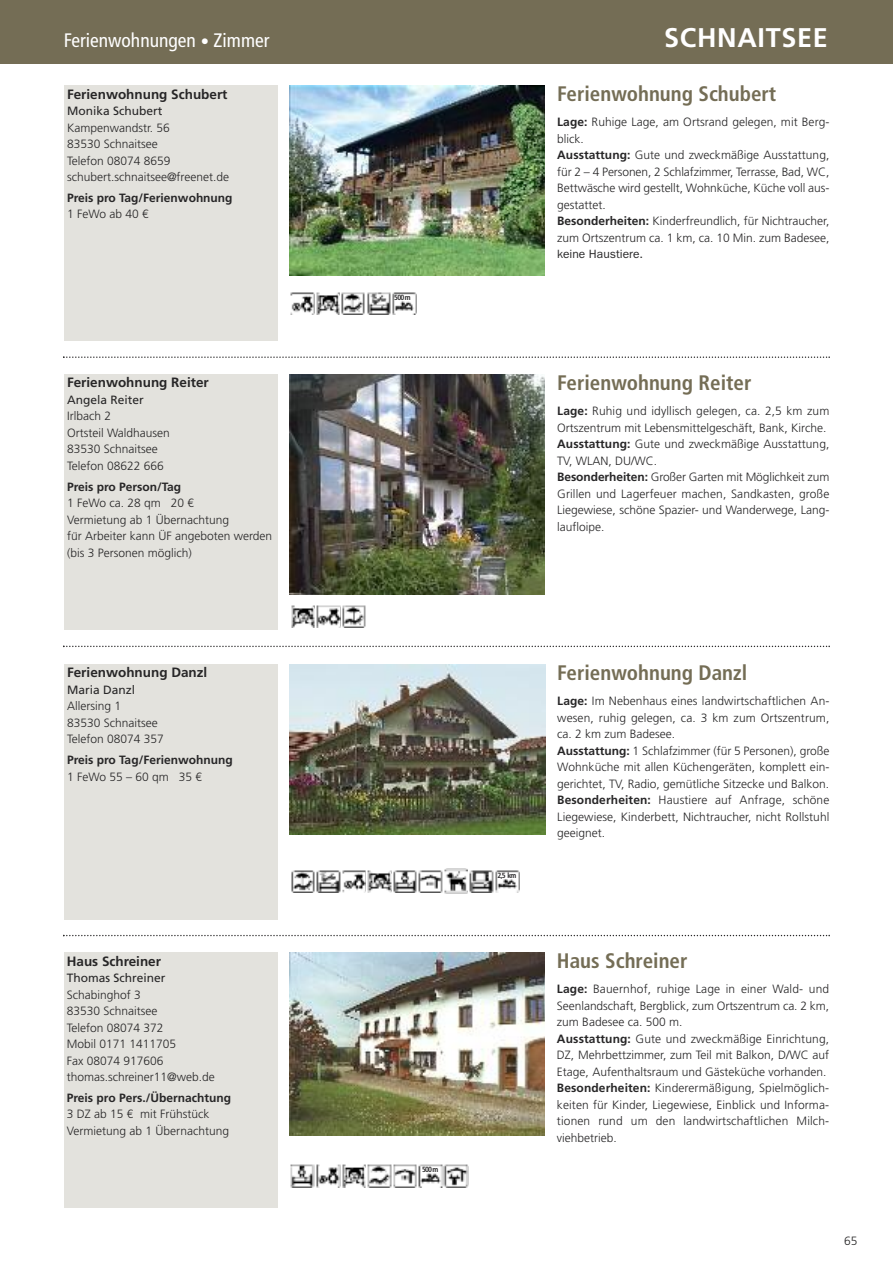
<style>
.page{position:relative;width:893px;height:1263px;background:#fff}
.page>*{position:absolute;margin:0;border:0;box-sizing:border-box;transform-origin:0 0}
.t1{font:700 27px "Frutiger";letter-spacing:.025em;color:#fff}
.t2{font:700 condensed 21px "Frutiger";color:#746d55}
.t3{font:condensed 19.5px "Frutiger";color:#fff}
.t4{font:700 13.5px "Frutiger";color:#272627}
.t5{font:300 12px/16.5px "Frutiger";color:#272627}
.t6{font:700 12px "Frutiger";color:#272627}
.t7{font:12px "Frutiger";color:#272627}
.t8{font:12px "Franklin Gothic";color:#272627}
.t9{font:700 condensed 7.5px "Frutiger";letter-spacing:-.1em;color:#272627}
.s1{font-size:16.5px}
.s2{font-family:"Calibri";font-weight:400}
.s3{font-weight:700}
</style>
<div class="page">
<div style="left:0;top:0;width:893px;height:64px;background:#746d55"></div>
<img style="left:290px;top:374px;width:255px;height:220px">
<div style="left:64px;top:374px;width:214px;height:255px;background:#e3e2dd"></div>
<img style="left:290px;top:85px;width:255px;height:191px">
<img style="left:290px;top:952px;width:255px;height:183px">
<div style="left:64px;top:85px;width:214px;height:256px;background:#e3e2dd"></div>
<div style="left:64px;top:952px;width:213px;height:256px;background:#e3e2dd"></div>
<svg style="left:63px;top:356px;width:767px;height:2px"></svg>
<svg style="left:63px;top:646px;width:767px;height:1px"></svg>
<svg style="left:63px;top:935px;width:767px;height:1px"></svg>
<img style="left:290px;top:664px;width:255px;height:170px">
<div style="left:64px;top:664px;width:214px;height:255px;background:#e3e2dd"></div>
<img style="left:291px;top:869px;width:229px;height:24px">
<img style="left:291px;top:605px;width:75px;height:23px">
<img style="left:290px;top:292px;width:127px;height:23px">
<img style="left:290px;top:1164px;width:179px;height:23px">
<h3 class="t3" style="left:64px;top:33px;width:207px">Ferienwohnungen <span class="s1">•</span> Zimmer</h3>
<h1 class="t1" style="left:664px;top:27px;width:165px">SCHNAITSEE</h1>
<p class="t4" style="left:67px;top:88px;width:162px">Ferienwohnung Schubert</p>
<p class="t7" style="left:67px;top:106px;width:97px">Monika Schubert</p>
<p class="t5" style="left:67px;top:120px;width:164px">Kampenwandstr. 56<br>83530 Schnaitsee<br>Telefon 08074 8659 schubert.schnaitsee@freenet.de</p>
<p class="t6" style="left:67px;top:193px;width:167px">Preis pro Tag/Ferienwohnung</p>
<p class="t5" style="left:67px;top:207px;width:83px">1 FeWo ab 40 €</p>
<p class="t4" style="left:67px;top:377px;width:143px">Ferienwohnung Reiter</p>
<p class="t7" style="left:67px;top:395px;width:78px">Angela Reiter</p>
<p class="t5" style="left:67px;top:409px;width:104px">Irlbach 2<br>Ortsteil Waldhausen<br>83530 Schnaitsee<br>Telefon 08622 666</p>
<p class="t6" style="left:67px;top:482px;width:116px">Preis pro Person/Tag</p>
<p class="t5" style="left:67px;top:496px;width:207px">1 FeWo ca. 28 qm 20 €<br>Vermietung ab 1 Übernachtung<br>fu<span class="s2">̈</span>r Arbeiter kann ÜF angeboten werden (bis 3 Personen möglich)</p>
<p class="t9" style="left:394px;top:295px;width:18px">500 m</p>
<h2 class="t2" style="left:557px;top:86px;width:221px">Ferienwohnung Schubert</h2>
<p class="t5" style="left:557px;top:115px;width:274px"><span class="s3">Lage:</span> Ruhige Lage, am Ortsrand gelegen, mit Berg&shy;blick.<br><span class="s3">Ausstattung:</span> Gute und zweckmäßige Ausstattung, für 2 – 4 Personen, 2 Schlafzimmer, Terrasse, Bad, WC, Bettwäsche wird gestellt, Wohnküche, Küche voll aus&shy;gestattet.<br><span class="s3">Besonderheiten:</span> Kinderfreundlich, für Nichtraucher, zum Ortszentrum ca. 1 km, ca. 10 Min. zum Badesee,</p>
<p class="t8" style="left:557px;top:250px;width:87px">keine Haustiere.</p>
<h2 class="t2" style="left:557px;top:374px;width:196px">Ferienwohnung Reiter</h2>
<p class="t5" style="left:557px;top:404px;width:274px"><span class="s3">Lage:</span> Ruhig und idyllisch gelegen, ca. 2,5 km zum Ortszentrum mit Lebensmittelgeschäft, Bank, Kirche.<br><span class="s3">Ausstattung:</span> Gute und zweckmäßige Ausstattung, TV, WLAN, DU/WC.<br><span class="s3">Besonderheiten:</span> Großer Garten mit Möglichkeit zum Grillen und Lagerfeuer machen, Sandkasten, große Liegewiese, schöne Spazier- und Wanderwege, Lang&shy;laufloipe.</p>
<p class="t4" style="left:67px;top:667px;width:142px">Ferienwohnung Danzl</p>
<p class="t7" style="left:67px;top:685px;width:70px">Maria Danzl</p>
<p class="t5" style="left:67px;top:699px;width:98px">Allersing 1<br>83530 Schnaitsee<br>Telefon 08074 357</p>
<p class="t6" style="left:67px;top:755px;width:167px">Preis pro Tag/Ferienwohnung</p>
<p class="t5" style="left:67px;top:769px;width:137px">1 FeWo 55 – 60 qm 35 €</p>
<p class="t4" style="left:67px;top:955px;width:96px">Haus Schreiner</p>
<p class="t7" style="left:67px;top:973px;width:100px">Thomas Schreiner</p>
<p class="t5" style="left:67px;top:987px;width:150px">Schabinghof 3<br>83530 Schnaitsee<br>Telefon 08074 372<br>Mobil 0171 1411705<br>Fax 08074 917606 thomas.schreiner11@web.de</p>
<p class="t6" style="left:67px;top:1093px;width:166px">Preis pro Pers./Übernachtung</p>
<p class="t5" style="left:67px;top:1107px;width:164px">3 DZ ab 15 € mit Frühstück<br>Vermietung ab 1 Übernachtung</p>
<p class="t9" style="left:422px;top:1166px;width:18px">500 m</p>
<p class="t9" style="left:498px;top:872px;width:20px">2,5 km</p>
<h2 class="t2" style="left:557px;top:664px;width:191px">Ferienwohnung Danzl</h2>
<p class="t5" style="left:557px;top:693px;width:274px"><span class="s3">Lage:</span> Im Nebenhaus eines landwirtschaftlichen An&shy;wesen, ruhig gelegen, ca. 3 km zum Ortszentrum, ca. 2 km zum Badesee.<br><span class="s3">Ausstattung:</span> 1 Schlafzimmer (für 5 Personen), große Wohnküche mit allen Küchengeräten, komplett ein&shy;gerichtet, TV, Radio, gemütliche Sitzecke und Balkon.<br><span class="s3">Besonderheiten:</span> Haustiere auf Anfrage, schöne Liegewiese, Kinderbett, Nichtraucher, nicht Rollstuhl geeignet.</p>
<h2 class="t2" style="left:557px;top:953px;width:132px">Haus Schreiner</h2>
<p class="t5" style="left:557px;top:982px;width:274px"><span class="s3">Lage:</span> Bauernhof, ruhige Lage in einer Wald- und Seenlandschaft, Bergblick, zum Ortszentrum ca. 2 km, zum Badesee ca. 500 m.<br><span class="s3">Ausstattung:</span> Gute und zweckmäßige Einrichtung, DZ, Mehrbettzimmer, zum Teil mit Balkon, D/WC auf Etage, Aufenthaltsraum und Gästeküche vorhanden.<br><span class="s3">Besonderheiten:</span> Kinderermäßigung, Spielmöglich&shy;keiten für Kinder, Liegewiese, Einblick und Informa&shy;tionen rund um den landwirtschaftlichen Milch&shy;viehbetrieb.</p>
<p class="t5" style="left:844px;top:1234px;width:15px">65</p>
</div>
